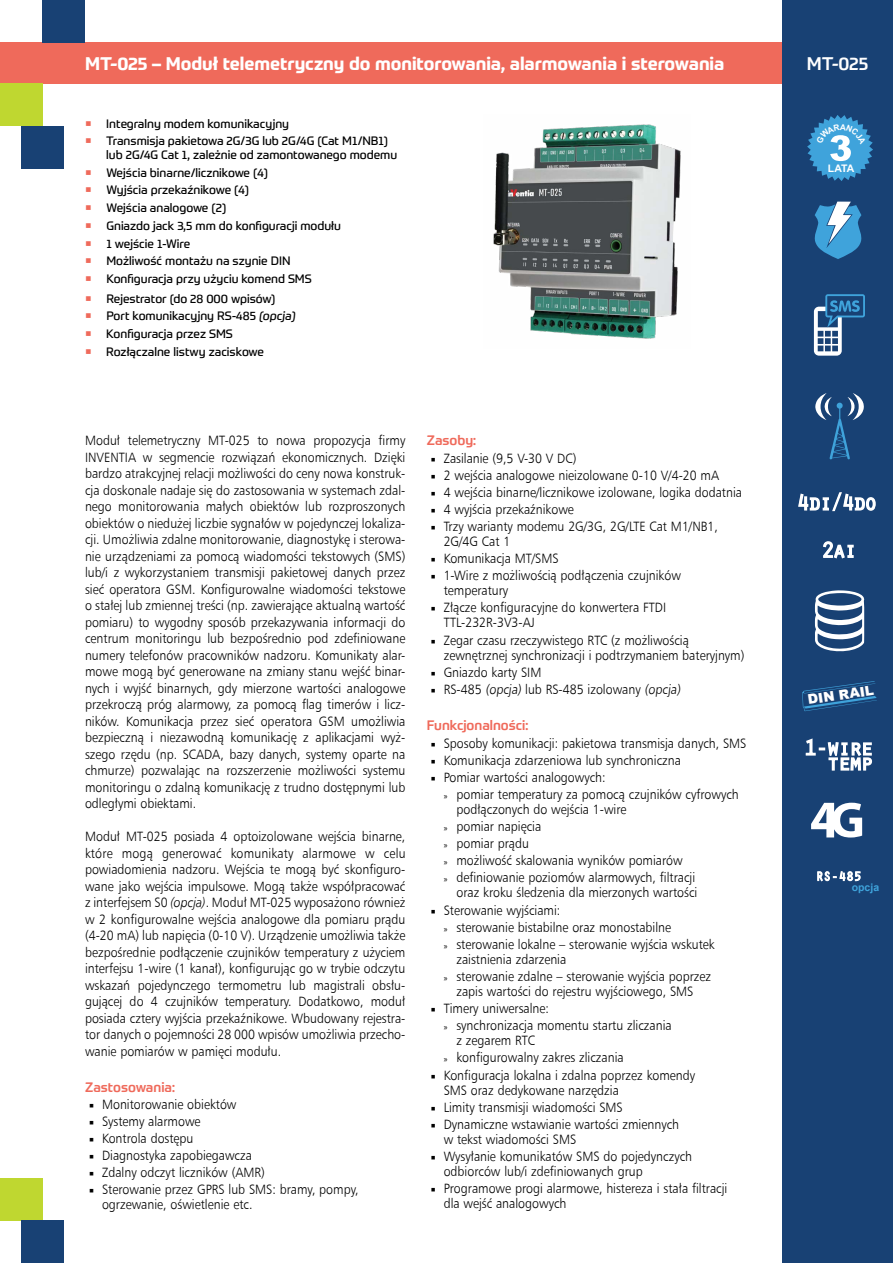
<style>
.page{position:relative;width:893px;height:1263px;background:#fff}
.page>*{position:absolute;margin:0;border:0;box-sizing:border-box;transform-origin:0 0}
.t1{font:700 18px "Prometo";color:#fff}
.t2{font:500 18px "Prometo";color:#fff}
.t3{font:13.5px/16.5px "Humnst 777 Lt EU";color:#000;scale:.92 1}
.t4{font:500 13.5px "Prometo";color:#ef6a5b}
.t5{font:900 13.5px "Arial";color:#fff}
.t6{font:12.75px "Orator Std";color:#fff}
.t7{font:12px/17.7px "Prometo";color:#000}
.t8{font:700 10.5px "Arial";color:#3fa3db}
.t9{font:700 10.5px "Arial";color:#fff}
.s1{font-style:italic}
.s2{font-family:"Myriad Pro";font-size:9px}
</style>
<div class="page">
<div style="left:0;top:43px;width:782px;height:41px;background:#ef6a5b"></div>
<div style="left:782px;top:0;width:111px;height:1263px;background:#184174"></div>
<svg style="left:814px;top:294px;width:51px;height:62px"></svg>
<svg style="left:815px;top:393px;width:49px;height:66px"></svg>
<svg style="left:815px;top:590px;width:49px;height:61px"></svg>
<svg style="left:814px;top:202px;width:48px;height:57px"></svg>
<div style="left:0;top:1178px;width:43px;height:42px;background:#bfd730"></div>
<div style="left:21px;top:1220px;width:43px;height:43px;background:#184174"></div>
<div style="left:0;top:84px;width:43px;height:42px;background:#bfd730"></div>
<div style="left:43px;top:0;width:42px;height:43px;background:#184174"></div>
<div style="left:21px;top:126px;width:43px;height:43px;background:#184174"></div>
<svg style="left:798px;top:492px;width:78px;height:20px"></svg>
<img style="left:493px;top:124px;width:188px;height:215px">
<svg style="left:823px;top:541px;width:31px;height:18px"></svg>
<svg style="left:802px;top:681px;width:75px;height:90px"></svg>
<svg style="left:811px;top:803px;width:51px;height:34px"></svg>
<svg style="left:817px;top:871px;width:44px;height:11px"></svg>
<svg style="left:807px;top:115px;width:66px;height:66px"></svg>
<h1 class="t1" style="left:85px;top:52px;width:641px">MT-025 – Moduł telemetryczny do monitorowania, alarmowania i sterowania</h1>
<h1 class="t2" style="left:807px;top:52px;width:63px">MT-025</h1>
<p class="t7" style="left:106px;top:114px;width:283px">Integralny modem komunikacyjny<br>Transmisja pakietowa 2G/3G lub 2G/4G (Cat M1/NB1)</p>
<p class="t7" style="left:106px;top:146px;width:292px">lub 2G/4G Cat 1, zależnie od zamontowanego modemu<br>Wejścia binarne/licznikowe (4)<br>Wyjścia przekaźnikowe (4)<br>Wejścia analogowe (2)<br>Gniazdo jack 3,5 mm do konfiguracji modułu<br>1 wejście 1-Wire<br>Możliwość montażu na szynie DIN<br>Konfiguracja przy użyciu komend SMS</p>
<p class="t7" style="left:106px;top:289px;width:192px">Rejestrator (do 28 000 wpisów)<br>Port komunikacyjny RS-485 (opcja)<br>Konfiguracja przez SMS<br>Rozłączalne listwy zaciskowe</p>
<p class="t3" style="left:85px;top:432px;width:350px;text-align:justify">Moduł telemetryczny MT-025 to nowa propozycja firmy INVENTIA w segmencie rozwiązań ekonomicznych. Dzięki bardzo atrakcyjnej relacji możliwości do ceny nowa konstruk&shy;cja doskonale nadaje się do zastosowania w systemach zdal&shy;nego monitorowania małych obiektów lub rozproszonych obiektów o niedużej liczbie sygnałów w pojedynczej lokaliza&shy;cji. Umożliwia zdalne monitorowanie, diagnostykę i sterowa&shy;nie urządzeniami za pomocą wiadomości tekstowych (SMS) lub/i z wykorzystaniem transmisji pakietowej danych przez sieć operatora GSM. Konfigurowalne wiadomości tekstowe o stałej lub zmiennej treści (np. zawierające aktualną wartość pomiaru) to wygodny sposób przekazywania informacji do centrum monitoringu lub bezpośrednio pod zdefiniowane numery telefonów pracowników nadzoru. Komunikaty alar&shy;mowe mogą być generowane na zmiany stanu wejść binar&shy;nych i wyjść binarnych, gdy mierzone wartości analogowe przekroczą próg alarmowy, za pomocą flag timerów i licz&shy;ników. Komunikacja przez sieć operatora GSM umożliwia bezpieczną i niezawodną komunikację z aplikacjami wyż&shy;szego rzędu (np. SCADA, bazy danych, systemy oparte na chmurze) pozwalając na rozszerzenie możliwości systemu monitoringu o zdalną komunikację z trudno dostępnymi lub odległymi obiektami.</p>
<p class="t3" style="left:85px;top:828px;width:350px;text-align:justify">Moduł MT-025 posiada 4 optoizolowane wejścia binarne, które mogą generować komunikaty alarmowe w celu powiadomienia nadzoru. Wejścia te mogą być skonfiguro&shy;wane jako wejścia impulsowe. Mogą także współpracować z interfejsem S0 <span class="s1">(opcja)</span>. Moduł MT-025 wyposażono również w 2 konfigurowalne wejścia analogowe dla pomiaru prądu (4-20 mA) lub napięcia (0-10 V). Urządzenie umożliwia także bezpośrednie podłączenie czujników temperatury z użyciem interfejsu 1-wire (1 kanał), konfigurując go w trybie odczytu wskazań pojedynczego termometru lub magistrali obsłu&shy;gującej do 4 czujników temperatury. Dodatkowo, moduł posiada cztery wyjścia przekaźnikowe. Wbudowany rejestra&shy;tor danych o pojemności 28 000 wpisów umożliwia przecho&shy;wanie pomiarów w pamięci modułu.</p>
<p class="t4" style="left:85px;top:1078px;width:91px">Zastosowania:</p>
<p class="t3" style="left:102px;top:1095px;width:280px;line-height:17.1px">Monitorowanie obiektów<br>Systemy alarmowe<br>Kontrola dostępu<br>Diagnostyka zapobiegawcza<br>Zdalny odczyt liczników (AMR)<br>Sterowanie przez GPRS lub SMS: bramy, pompy,</p>
<p class="t3" style="left:102px;top:1196px;width:165px">ogrzewanie, oświetlenie etc.</p>
<p class="t4" style="left:427px;top:432px;width:51px">Zasoby:</p>
<p class="t3" style="left:444px;top:449px;width:326px;line-height:17.1px">Zasilanie (9,5 V-30 V DC)<br>2 wejścia analogowe nieizolowane 0-10 V/4-20 mA<br>4 wejścia binarne/licznikowe izolowane, logika dodatnia 4 wyjścia przekaźnikowe<br>Trzy warianty modemu 2G/3G, 2G/LTE Cat M1/NB1,</p>
<p class="t3" style="left:444px;top:533px;width:259px;line-height:17.1px">2G/4G Cat 1<br>Komunikacja MT/SMS<br>1-Wire z możliwością podłączenia czujników</p>
<p class="t3" style="left:444px;top:582px;width:243px;line-height:17.1px">temperatury<br>Złącze konfiguracyjne do konwertera FTDI</p>
<p class="t3" style="left:444px;top:614px;width:268px;line-height:17.1px">TTL-232R-3V3-AJ<br>Zegar czasu rzeczywistego RTC (z możliwością</p>
<p class="t3" style="left:444px;top:646px;width:328px;line-height:17.1px">zewnętrznej synchronizacji i podtrzymaniem bateryjnym)<br>Gniazdo karty SIM<br>RS-485 (opcja) lub RS-485 izolowany (opcja)</p>
<p class="t4" style="left:427px;top:717px;width:103px">Funkcjonalności:</p>
<p class="t3" style="left:444px;top:734px;width:331px;line-height:17.1px">Sposoby komunikacji: pakietowa transmisja danych, SMS Komunikacja zdarzeniowa lub synchroniczna<br>Pomiar wartości analogowych:<br><span class="s2">»</span> pomiar temperatury za pomocą czujników cyfrowych</p>
<p class="t3" style="left:444px;top:800px;width:275px;line-height:17.1px;text-indent:13px">podłączonych do wejścia 1-wire<br><span class="s2">»</span> pomiar napięcia<br><span class="s2">»</span> pomiar prądu<br><span class="s2">»</span> możliwość skalowania wyników pomiarów<br><span class="s2">»</span> definiowanie poziomów alarmowych, filtracji</p>
<p class="t3" style="left:444px;top:884px;width:296px;line-height:17.1px;text-indent:13px">oraz kroku śledzenia dla mierzonych wartości Sterowanie wyjściami:<br><span class="s2">»</span> sterowanie bistabilne oraz monostabilne<br><span class="s2">»</span> sterowanie lokalne – sterowanie wyjścia wskutek</p>
<p class="t3" style="left:444px;top:950px;width:292px;line-height:17.1px;text-indent:13px">zaistnienia zdarzenia<br><span class="s2">»</span> sterowanie zdalne – sterowanie wyjścia poprzez</p>
<p class="t3" style="left:444px;top:982px;width:273px;line-height:17.1px;text-indent:13px">zapis wartości do rejestru wyjściowego, SMS<br>Timery uniwersalne:<br><span class="s2">»</span> synchronizacja momentu startu zliczania</p>
<p class="t3" style="left:444px;top:1032px;width:275px;line-height:17.1px;text-indent:13px">z zegarem RTC<br><span class="s2">»</span> konfigurowalny zakres zliczania<br>Konfiguracja lokalna i zdalna poprzez komendy</p>
<p class="t3" style="left:444px;top:1081px;width:257px;line-height:17.1px">SMS oraz dedykowane narzędzia<br>Limity transmisji wiadomości SMS<br>Dynamiczne wstawianie wartości zmiennych</p>
<p class="t3" style="left:444px;top:1130px;width:272px;line-height:17.1px">w tekst wiadomości SMS<br>Wysyłanie komunikatów SMS do pojedynczych</p>
<p class="t3" style="left:444px;top:1162px;width:310px;line-height:17.1px">odbiorców lub/i zdefiniowanych grup<br>Programowe progi alarmowe, histereza i stała filtracji</p>
<p class="t3" style="left:444px;top:1195px;width:135px">dla wejść analogowych</p>
<p class="t9" style="left:828px;top:161px;width:28px">LATA</p>
<p class="t5" style="left:806px;top:690px;width:68px;rotate:-8deg">DIN RAIL</p>
<p class="t6" style="left:816px;top:867px;width:47px">RS-485</p>
<p class="t8" style="left:852px;top:880px;width:29px">opcja</p>
</div>
